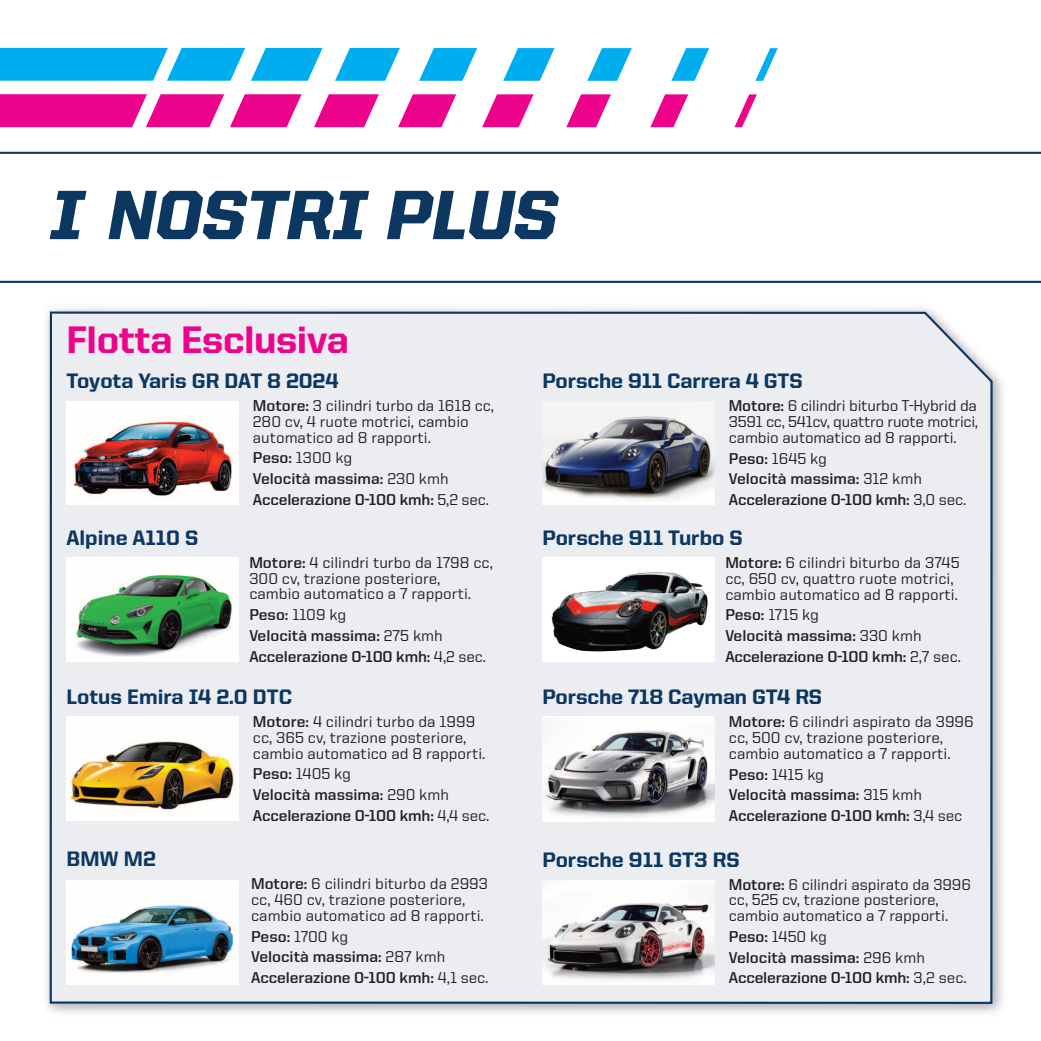
<style>
.page{position:relative;width:1041px;height:1041px;background:#fff}
.page>*{position:absolute;margin:0;border:0;box-sizing:border-box;transform-origin:0 0}
.t1{font:900 70px "United Italic Reg";letter-spacing:-.005em;color:#0c3761}
.t2{font:800 38.5px "United Sans Reg";letter-spacing:-.01em;color:#ed028c}
.t3{font:800 21px "United Sans Reg";color:#0c3761}
.t4{font:500 15.75px/15.8px "United Sans Reg";color:#231f20}
.t5{font:700 15.75px/20.7px "United Sans Reg";letter-spacing:-.01em;color:#231f20}
.s1{font-weight:700}
.s2{font-weight:500}
</style>
<div class="page">
<hr style="left:0;top:152px;width:1041px;height:2px;background:#0c3761">
<hr style="left:0;top:281px;width:1041px;height:2px;background:#0c3761">
<svg style="left:0;top:47px;width:778px;height:34px"></svg>
<svg style="left:0;top:94px;width:757px;height:34px"></svg>
<img style="left:46px;top:308px;width:957px;height:705px">
<div style="left:50px;top:311px;width:943px;height:693px;background:#ebedf1"></div>
<div style="left:66px;top:401px;width:173px;height:104px;background:#fff"></div>
<img style="left:71px;top:421px;width:162px;height:78px">
<div style="left:66px;top:557px;width:173px;height:105px;background:#fff"></div>
<img style="left:76px;top:574px;width:158px;height:83px">
<div style="left:66px;top:716px;width:173px;height:104px;background:#fff"></div>
<img style="left:70px;top:741px;width:166px;height:74px">
<div style="left:66px;top:880px;width:173px;height:104px;background:#fff"></div>
<img style="left:70px;top:905px;width:165px;height:68px">
<div style="left:542px;top:401px;width:173px;height:104px;background:#fff"></div>
<img style="left:542px;top:401px;width:173px;height:100px">
<img style="left:542px;top:716px;width:172px;height:105px">
<img style="left:542px;top:880px;width:173px;height:104px">
<img style="left:542px;top:558px;width:173px;height:103px">
<h1 class="t1" style="left:50px;top:191px;width:509px">I NOSTRI PLUS</h1>
<h2 class="t2" style="left:66px;top:327px;width:284px">Flotta Esclusiva</h2>
<h3 class="t3" style="left:66px;top:373px;width:274px">Toyota Yaris GR DAT 8 2024</h3>
<p class="t4" style="left:253px;top:399px;width:243px"><span class="s1">Motore:</span> 3 cilindri turbo da 1618 cc,<br>280 cv, 4 ruote motrici, cambio automatico ad 8 rapporti.</p>
<p class="t5" style="left:253px;top:449px;width:238px">Peso: <span class="s2">1300 kg<br></span>Velocità massima: <span class="s2">230 kmh<br></span>Accelerazione 0-100 kmh: <span class="s2">5,2 sec.</span></p>
<h3 class="t3" style="left:66px;top:530px;width:133px">Alpine A110 S</h3>
<p class="t4" style="left:249px;top:556px;width:245px"><span class="s1">Motore:</span> 4 cilindri turbo da 1798 cc,<br>300 cv, trazione posteriore, cambio automatico a 7 rapporti.</p>
<p class="t5" style="left:249px;top:606px;width:238px">Peso: <span class="s2">1109 kg<br></span>Velocità massima: <span class="s2">275 kmh<br></span>Accelerazione 0-100 kmh: <span class="s2">4,2 sec.</span></p>
<h3 class="t3" style="left:66px;top:689px;width:227px">Lotus Emira I4 2.0 DTC</h3>
<p class="t4" style="left:253px;top:715px;width:234px"><span class="s1">Motore:</span> 4 cilindri turbo da 1999 cc, 365 cv, trazione posteriore, cambio automatico ad 8 rapporti.</p>
<p class="t5" style="left:253px;top:765px;width:238px">Peso: <span class="s2">1405 kg<br></span>Velocità massima: <span class="s2">290 kmh<br></span>Accelerazione 0-100 kmh: <span class="s2">4,4 sec.</span></p>
<h3 class="t3" style="left:66px;top:851px;width:91px">BMW M2</h3>
<p class="t4" style="left:251px;top:877px;width:238px"><span class="s1">Motore:</span> 6 cilindri biturbo da 2993 cc, 460 cv, trazione posteriore, cambio automatico ad 8 rapporti.</p>
<p class="t5" style="left:251px;top:927px;width:239px">Peso: <span class="s2">1700 kg<br></span>Velocità massima: <span class="s2">287 kmh<br></span>Accelerazione 0-100 kmh: <span class="s2">4,1 sec.</span></p>
<h3 class="t3" style="left:542px;top:374px;width:262px">Porsche 911 Carrera 4 GTS</h3>
<p class="t4" style="left:729px;top:399px;width:251px;text-align:justify"><span class="s1">Motore:</span> 6 cilindri biturbo T-Hybrid da 3591 cc, 541cv, quattro ruote motrici, cambio automatico ad 8 rapporti.</p>
<p class="t5" style="left:729px;top:449px;width:239px">Peso: <span class="s2">1645 kg<br></span>Velocità massima: <span class="s2">312 kmh<br></span>Accelerazione 0-100 kmh: <span class="s2">3,0 sec.</span></p>
<h3 class="t3" style="left:542px;top:530px;width:202px">Porsche 911 Turbo S</h3>
<p class="t4" style="left:725px;top:556px;width:236px"><span class="s1">Motore:</span> 6 cilindri biturbo da 3745 cc, 650 cv, quattro ruote motrici, cambio automatico ad 8 rapporti.</p>
<p class="t5" style="left:725px;top:606px;width:237px">Peso: <span class="s2">1715 kg<br></span>Velocità massima: <span class="s2">330 kmh<br></span>Accelerazione 0-100 kmh: <span class="s2">2,7 sec.</span></p>
<h3 class="t3" style="left:542px;top:689px;width:281px">Porsche 718 Cayman GT4 RS</h3>
<p class="t4" style="left:729px;top:715px;width:246px"><span class="s1">Motore:</span> 6 cilindri aspirato da 3996 cc, 500 cv, trazione posteriore, cambio automatico a 7 rapporti.</p>
<p class="t5" style="left:729px;top:765px;width:235px">Peso: <span class="s2">1415 kg<br></span>Velocità massima: <span class="s2">315 kmh<br></span>Accelerazione 0-100 kmh: <span class="s2">3,4 sec</span></p>
<h3 class="t3" style="left:542px;top:852px;width:199px">Porsche 911 GT3 RS</h3>
<p class="t4" style="left:729px;top:877px;width:244px"><span class="s1">Motore:</span> 6 cilindri aspirato da 3996 cc, 525 cv, trazione posteriore, cambio automatico a 7 rapporti.</p>
<p class="t5" style="left:729px;top:927px;width:239px">Peso: <span class="s2">1450 kg<br></span>Velocità massima: <span class="s2">296 kmh<br></span>Accelerazione 0-100 kmh: <span class="s2">3,2 sec.</span></p>
</div>
